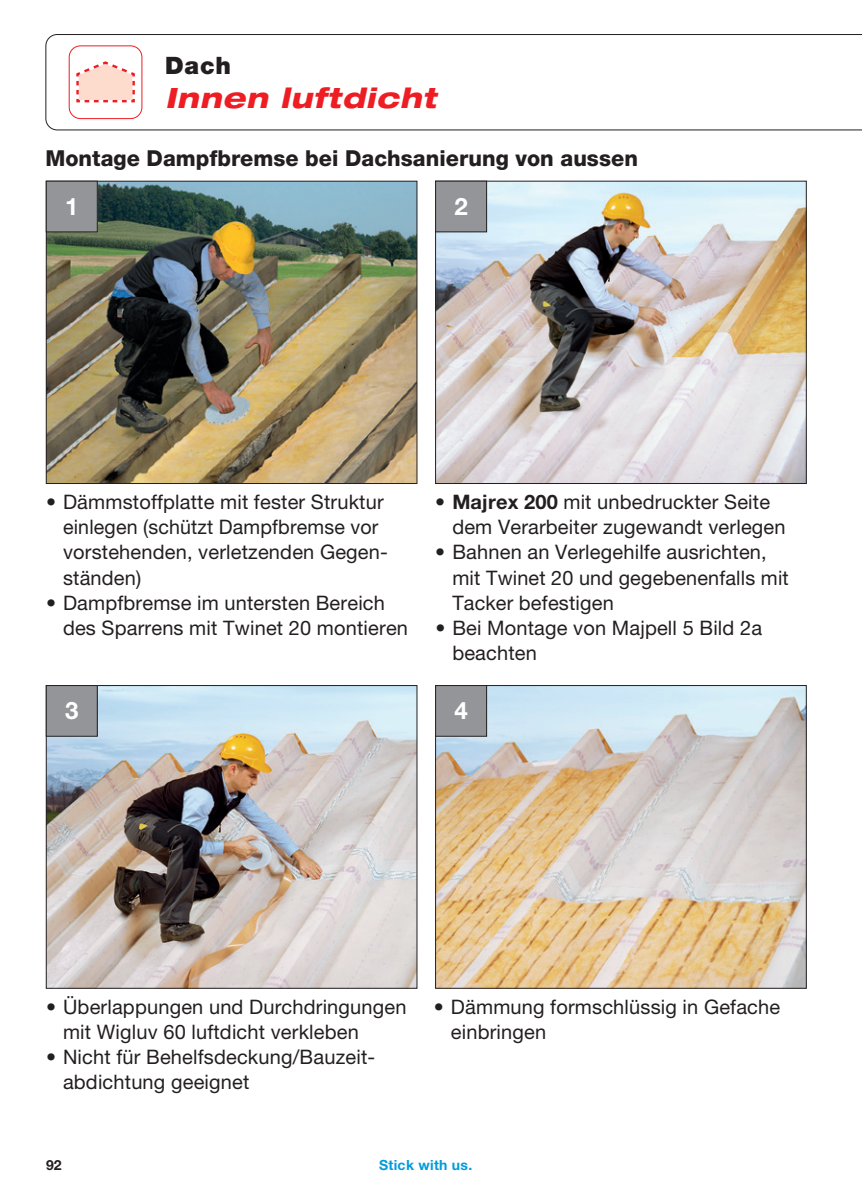
<style>
.page{position:relative;width:862px;height:1191px;background:#fff}
.page>*{position:absolute;margin:0;border:0;box-sizing:border-box;transform-origin:0 0}
.t1{font:italic 800 expanded 28px "Helvetica Neue LT Pro";letter-spacing:.035em;color:#ee1d23}
.t2{font:900 24px "Helvetica Neue LT Pro";color:#231f20}
.t3{font:700 24px "Helvetica Neue LT Pro";color:#fff}
.t4{font:800 22px "Helvetica Neue LT Pro";letter-spacing:.005em;color:#231f20}
.t5{font:20px/25.2px "Helvetica Neue LT Pro";letter-spacing:.01em;color:#231f20}
.t6{font:700 14px "Helvetica Neue LT Pro";letter-spacing:.025em;color:#009cdb}
.t7{font:700 14px "Helvetica Neue LT Pro";color:#231f20}
.s1{font-weight:700}
</style>
<div class="page">
<svg style="left:45px;top:34px;width:817px;height:96px"></svg>
<svg style="left:75px;top:60px;width:61px;height:44px"></svg>
<div style="left:69px;top:45px;width:73px;height:74px;border:1px solid #ee1d23;border-radius:11px"></div>
<img style="left:437px;top:183px;width:367px;height:299px">
<div style="left:435px;top:181px;width:371px;height:303px;border:1px solid #231f20"></div>
<div style="left:435px;top:181px;width:51px;height:51px;background:#939598"></div>
<div style="left:435px;top:181px;width:52px;height:51px;border:1px solid #231f20"></div>
<img style="left:48px;top:183px;width:367px;height:299px">
<div style="left:46px;top:181px;width:371px;height:303px;border:1px solid #231f20"></div>
<div style="left:46px;top:181px;width:51px;height:51px;background:#939598"></div>
<div style="left:46px;top:181px;width:52px;height:51px;border:1px solid #231f20"></div>
<img style="left:48px;top:687px;width:367px;height:299px">
<div style="left:46px;top:685px;width:371px;height:303px;border:1px solid #231f20"></div>
<div style="left:46px;top:685px;width:51px;height:51px;background:#939598"></div>
<div style="left:46px;top:685px;width:52px;height:51px;border:1px solid #231f20"></div>
<img style="left:437px;top:687px;width:367px;height:299px">
<div style="left:435px;top:685px;width:371px;height:303px;border:1px solid #231f20"></div>
<div style="left:435px;top:685px;width:51px;height:51px;background:#939598"></div>
<div style="left:435px;top:685px;width:52px;height:51px;border:1px solid #231f20"></div>
<p class="t2" style="left:165px;top:51px;width:67px">Dach</p>
<h1 class="t1" style="left:165px;top:80px;width:273px">Innen luftdicht</h1>
<p class="t4" style="left:45px;top:145px;width:594px">Montage Dampfbremse bei Dachsanierung von aussen</p>
<p class="t3" style="left:65px;top:192px;width:15px">1</p>
<p class="t3" style="left:454px;top:192px;width:15px">2</p>
<p class="t5" style="left:63px;top:489px;width:326px;text-indent:-17px">• Dämmstoffplatte mit fester Struktur einlegen (schützt Dampfbremse vor vorstehenden, verletzenden Gegen&shy;ständen)</p>
<p class="t5" style="left:63px;top:590px;width:346px;text-indent:-17px">• Dampfbremse im untersten Bereich des Sparrens mit Twinet 20 montieren</p>
<p class="t3" style="left:65px;top:696px;width:15px">3</p>
<p class="t5" style="left:452px;top:489px;width:335px;text-indent:-17px">• <span class="s1">Majrex 200</span> mit unbedruckter Seite dem Verarbeiter zugewandt verlegen</p>
<p class="t5" style="left:452px;top:539px;width:338px;text-indent:-17px">• Bahnen an Verlegehilfe ausrichten, mit Twinet 20 und gegebenenfalls mit<br>Tacker befestigen</p>
<p class="t5" style="left:452px;top:615px;width:311px;text-indent:-17px">• Bei Montage von Majpell 5 Bild 2a beachten</p>
<p class="t3" style="left:454px;top:696px;width:15px">4</p>
<p class="t5" style="left:63px;top:993px;width:345px;text-indent:-17px">• Überlappungen und Durchdringungen mit Wigluv 60 luftdicht verkleben</p>
<p class="t5" style="left:63px;top:1044px;width:312px;text-indent:-17px">• Nicht für Behelfsdeckung/Bauzeit&shy;abdichtung geeignet</p>
<p class="t5" style="left:451px;top:993px;width:331px;text-indent:-17px">• Dämmung formschlüssig in Gefache einbringen</p>
<p class="t7" style="left:46px;top:1156px;width:17px">92</p>
<p class="t6" style="left:379px;top:1156px;width:95px">Stick with us.</p>
</div>
